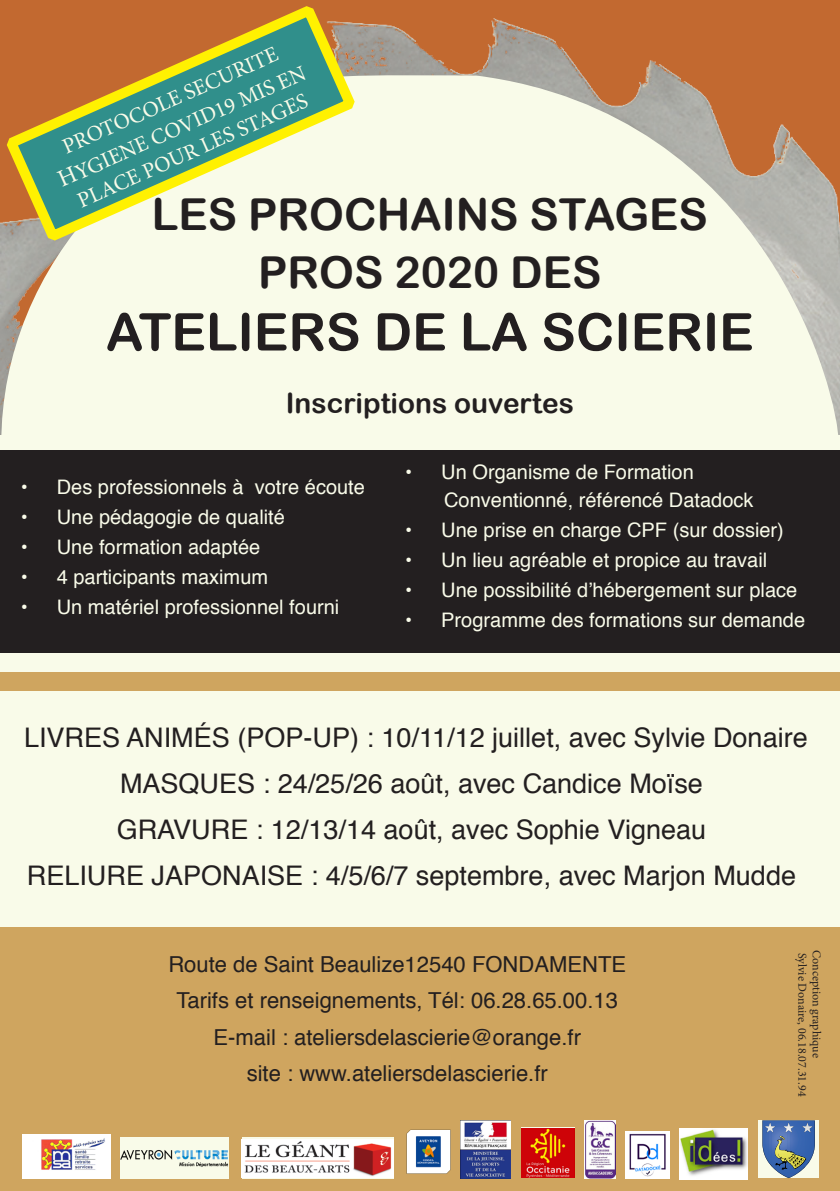
<style>
.page{position:relative;width:840px;height:1191px;background:#fff}
.page>*{position:absolute;margin:0;border:0;box-sizing:border-box;transform-origin:0 0}
.t1{font:52px "Arial Rounded MT Bold";color:#231f20}
.t2{font:44px "Arial Rounded MT Bold";color:#231f20}
.t3{font:28px "Arial Rounded MT Bold";color:#231f20}
.t4{font:27px "Helvetica";color:#231f20}
.t5{font:22px "Helvetica";color:#231f20}
.t6{font:22px/26.4px "Minion Pro";color:#f9fbe9;text-align:center}
.t7{font:20px "Helvetica";color:#f9fbe9}
.t8{font:12px "Minion Pro";color:#231f20}
.s1{font-size:24px}
</style>
<div class="page">
<div style="left:0;top:0;width:839px;height:1191px;background:#f9fbe9"></div>
<img style="left:0;top:0;width:839px;height:434px">
<svg style="left:1px;top:74px;width:837px;height:361px"></svg>
<div style="left:0;top:451px;width:839px;height:202px;background:#231f20"></div>
<div style="left:0;top:672px;width:839px;height:519px;background:#cfa55f"></div>
<div style="left:0;top:691px;width:839px;height:236px;background:#f9fbe9"></div>
<img style="left:22px;top:1134px;width:88px;height:45px">
<div style="left:120px;top:1137px;width:108px;height:41px;background:#f9fbe9"></div>
<img style="left:120px;top:1150px;width:108px;height:17px">
<div style="left:241px;top:1137px;width:152px;height:41px;background:#f9fbe9"></div>
<img style="left:241px;top:1139px;width:152px;height:38px">
<img style="left:460px;top:1120px;width:50px;height:58px">
<div style="left:521px;top:1127px;width:53px;height:50px;background:#f9fbe9"></div>
<img style="left:521px;top:1128px;width:53px;height:49px">
<img style="left:584px;top:1120px;width:31px;height:58px">
<div style="left:757px;top:1120px;width:61px;height:58px;background:#f9fbe9"></div>
<svg style="left:762px;top:1120px;width:53px;height:58px"></svg>
<img style="left:625px;top:1131px;width:44px;height:48px">
<img style="left:679px;top:1128px;width:68px;height:51px">
<img style="left:406px;top:1129px;width:45px;height:45px">
<svg style="left:0;top:0;width:363px;height:249px"></svg>
<p class="t6" style="left:58px;top:136px;width:235px;rotate:-24deg">PROTOCOLE SECURITE</p>
<p class="t6" style="left:54px;top:169px;width:270px;rotate:-24deg"><span class="s1">H</span>YGIENE COVID19 MIS EN<br>PLACE POUR LES STAGES</p>
<p class="t2" style="left:152px;top:189px;width:557px">LES PROCHAINS STAGES</p>
<p class="t2" style="left:258px;top:246px;width:344px">PROS 2020 DES</p>
<p class="t1" style="left:106px;top:301px;width:649px">ATELIERS DE LA SCIERIE</p>
<p class="t3" style="left:285px;top:386px;width:289px">Inscriptions ouvertes</p>
<p class="t7" style="left:21px;top:471px;width:345px">• Des professionnels à votre écoute</p>
<p class="t7" style="left:21px;top:501px;width:265px">• Une pédagogie de qualité</p>
<p class="t7" style="left:21px;top:531px;width:241px">• Une formation adaptée</p>
<p class="t7" style="left:21px;top:561px;width:249px">• 4 participants maximum</p>
<p class="t7" style="left:21px;top:591px;width:320px">• Un matériel professionnel fourni</p>
<p class="t7" style="left:405px;top:456px;width:290px">• Un Organisme de Formation</p>
<p class="t7" style="left:444px;top:484px;width:311px">Conventionné, référencé Datadock</p>
<p class="t7" style="left:405px;top:514px;width:380px">• Une prise en charge CPF (sur dossier)</p>
<p class="t7" style="left:405px;top:544px;width:363px">• Un lieu agréable et propice au travail</p>
<p class="t7" style="left:405px;top:574px;width:393px">• Une possibilité d’hébergement sur place</p>
<p class="t7" style="left:405px;top:604px;width:401px">• Programme des formations sur demande</p>
<p class="t4" style="left:24px;top:717px;width:784px">LIVRES ANIMÉS (POP-UP) : 10/11/12 juillet, avec Sylvie Donaire</p>
<p class="t4" style="left:120px;top:763px;width:584px">MASQUES : 24/25/26 août, avec Candice Moïse</p>
<p class="t4" style="left:117px;top:809px;width:590px">GRAVURE : 12/13/14 août, avec Sophie Vigneau</p>
<p class="t4" style="left:27px;top:855px;width:770px">RELIURE JAPONAISE : 4/5/6/7 septembre, avec Marjon Mudde</p>
<p class="t5" style="left:168px;top:947px;width:459px">Route de Saint Beaulize12540 FONDAMENTE</p>
<p class="t5" style="left:176px;top:983px;width:443px">Tarifs et renseignements, Tél: 06.28.65.00.13</p>
<p class="t5" style="left:213px;top:1019px;width:369px">E-mail : ateliersdelascierie@orange.fr</p>
<p class="t5" style="left:246px;top:1055px;width:302px">site : www.ateliersdelascierie.fr</p>
<p class="t8" style="left:809px;top:952px;width:145px;rotate:90deg">Sylvie Donaire, 06.18.07.31.94</p>
<p class="t8" style="left:824px;top:950px;width:109px;rotate:90deg">Conception graphique</p>
</div>
